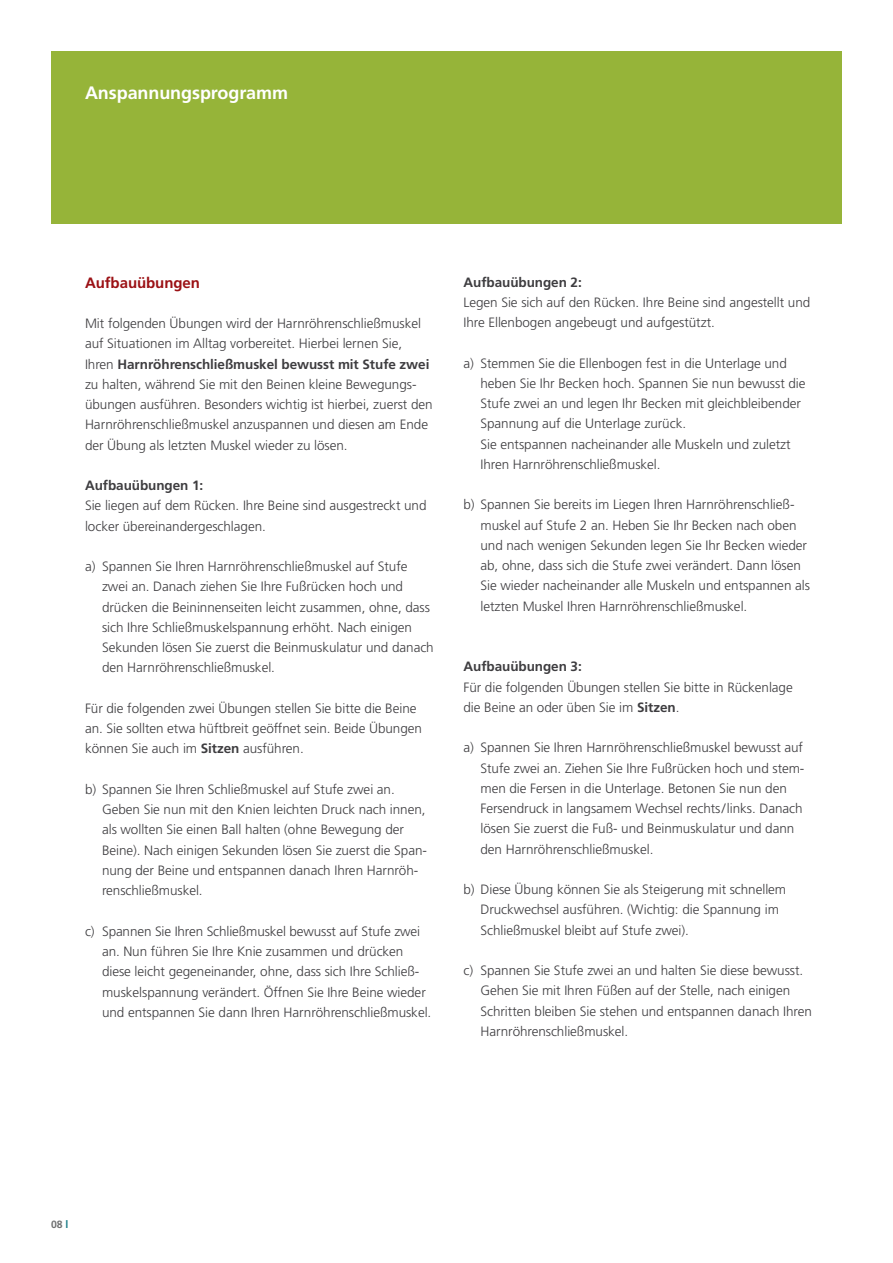
<style>
.page{position:relative;width:893px;height:1263px;background:#fff}
.page>*{position:absolute;margin:0;border:0;box-sizing:border-box;transform-origin:0 0}
.t1{font:700 18px "Frutiger";letter-spacing:-.005em;color:#fff}
.t2{font:700 15px "Frutiger";letter-spacing:-.005em;color:#9b1115}
.Einzug_5{font:300 13.5px/20.2px "Frutiger";letter-spacing:-.005em;color:#3e3d40}
.Fließtext{font:300 13.5px/20.2px "Frutiger";letter-spacing:-.005em;color:#3e3d40}
.t3{font:700 13.5px "Frutiger";letter-spacing:-.005em;color:#3e3d40}
.t4{font:700 10.5px "Frutiger";color:#707172}
.s1{font-weight:700}
.s2{color:#1d7e8a}
</style>
<div class="page">
<div style="left:51px;top:51px;width:791px;height:172px;background:#96b439"></div>
<p class="t1" style="left:85px;top:82px;width:205px">Anspannungsprogramm</p>
<p class="t2" style="left:85px;top:274px;width:116px">Aufbauübungen</p>
<p class="Einzug_5" style="left:85px;top:314px;width:349px">Mit folgenden Übungen wird der Harnröhrenschließmuskel auf Situationen im Alltag vorbereitet. Hierbei lernen Sie, Ihren <span class="s1">Harnröhrenschließmuskel bewusst mit Stufe zwei </span>zu halten, während Sie mit den Beinen kleine Bewegungs&shy;übungen ausführen. Besonders wichtig ist hierbei, zuerst den Harnröhrenschließmuskel anzuspannen und diesen am Ende der Übung als letzten Muskel wieder zu lösen.</p>
<p class="t3" style="left:85px;top:478px;width:120px">Aufbauübungen 1:</p>
<p class="Einzug_5" style="left:85px;top:496px;width:343px">Sie liegen auf dem Rücken. Ihre Beine sind ausgestreckt und locker übereinandergeschlagen.</p>
<p class="Einzug_5" style="left:102px;top:557px;width:333px;text-indent:-17px">a) Spannen Sie Ihren Harnröhrenschließmuskel auf Stufe zwei an. Danach ziehen Sie Ihre Fußrücken hoch und drücken die Beininnenseiten leicht zusammen, ohne, dass sich Ihre Schließmuskelspannung erhöht. Nach einigen Sekunden lösen Sie zuerst die Beinmuskulatur und danach den Harnröhrenschließmuskel.</p>
<p class="Fließtext" style="left:85px;top:698px;width:338px">Für die folgenden zwei Übungen stellen Sie bitte die Beine an. Sie sollten etwa hüftbreit geöffnet sein. Beide Übungen können Sie auch im <span class="s1">Sitzen</span> ausführen.</p>
<p class="Einzug_5" style="left:85px;top:779px;width:311px">b) Spannen Sie Ihren Schließmuskel auf Stufe zwei an.</p>
<p class="Einzug_5" style="left:102px;top:800px;width:326px">Geben Sie nun mit den Knien leichten Druck nach innen, als wollten Sie einen Ball halten (ohne Bewegung der Beine). Nach einigen Sekunden lösen Sie zuerst die Span&shy;nung der Beine und entspannen danach Ihren Harnröh&shy;renschließmuskel.</p>
<p class="Einzug_5" style="left:102px;top:921px;width:331px;text-indent:-17px">c) Spannen Sie Ihren Schließmuskel bewusst auf Stufe zwei an. Nun führen Sie Ihre Knie zusammen und drücken diese leicht gegeneinander, ohne, dass sich Ihre Schließ&shy;muskelspannung verändert. Öffnen Sie Ihre Beine wieder und entspannen Sie dann Ihren Harnröhrenschließmuskel.</p>
<p class="t3" style="left:463px;top:274px;width:120px">Aufbauübungen 2:</p>
<p class="Einzug_5" style="left:463px;top:292px;width:348px">Legen Sie sich auf den Rücken. Ihre Beine sind angestellt und<br>Ihre Ellenbogen angebeugt und aufgestützt.</p>
<p class="Einzug_5" style="left:480px;top:353px;width:327px;text-indent:-17px">a) Stemmen Sie die Ellenbogen fest in die Unterlage und heben Sie Ihr Becken hoch. Spannen Sie nun bewusst die Stufe zwei an und legen Ihr Becken mit gleichbleibender Spannung auf die Unterlage zurück.</p>
<p class="Einzug_5" style="left:480px;top:434px;width:312px">Sie entspannen nacheinander alle Muskeln und zuletzt<br>Ihren Harnröhrenschließmuskel.</p>
<p class="Einzug_5" style="left:480px;top:495px;width:331px;text-indent:-17px">b) Spannen Sie bereits im Liegen Ihren Harnröhrenschließ&shy;muskel auf Stufe 2 an. Heben Sie Ihr Becken nach oben und nach wenigen Sekunden legen Sie Ihr Becken wieder ab, ohne, dass sich die Stufe zwei verändert. Dann lösen Sie wieder nacheinander alle Muskeln und entspannen als letzten Muskel Ihren Harnröhrenschließmuskel.</p>
<p class="t3" style="left:463px;top:659px;width:120px">Aufbauübungen 3:</p>
<p class="Einzug_5" style="left:463px;top:677px;width:331px">Für die folgenden Übungen stellen Sie bitte in Rückenlage die Beine an oder üben Sie im <span class="s1">Sitzen</span>.</p>
<p class="Einzug_5" style="left:480px;top:738px;width:325px;text-indent:-17px">a) Spannen Sie Ihren Harnröhrenschließmuskel bewusst auf Stufe zwei an. Ziehen Sie Ihre Fußrücken hoch und stem&shy;men die Fersen in die Unterlage. Betonen Sie nun den Fersendruck in langsamem Wechsel rechts/links. Danach lösen Sie zuerst die Fuß- und Beinmuskulatur und dann den Harnröhrenschließmuskel.</p>
<p class="Einzug_5" style="left:480px;top:879px;width:307px;text-indent:-17px">b) Diese Übung können Sie als Steigerung mit schnellem<br>Druckwechsel ausführen. (Wichtig: die Spannung im<br>Schließmuskel bleibt auf Stufe zwei).</p>
<p class="Einzug_5" style="left:480px;top:960px;width:333px;text-indent:-17px">c) Spannen Sie Stufe zwei an und halten Sie diese bewusst.<br>Gehen Sie mit Ihren Füßen auf der Stelle, nach einigen Schritten bleiben Sie stehen und entspannen danach Ihren Harnröhrenschließmuskel.</p>
<p class="t4" style="left:51px;top:1218px;width:19px">08 <span class="s2">l</span></p>
</div>
